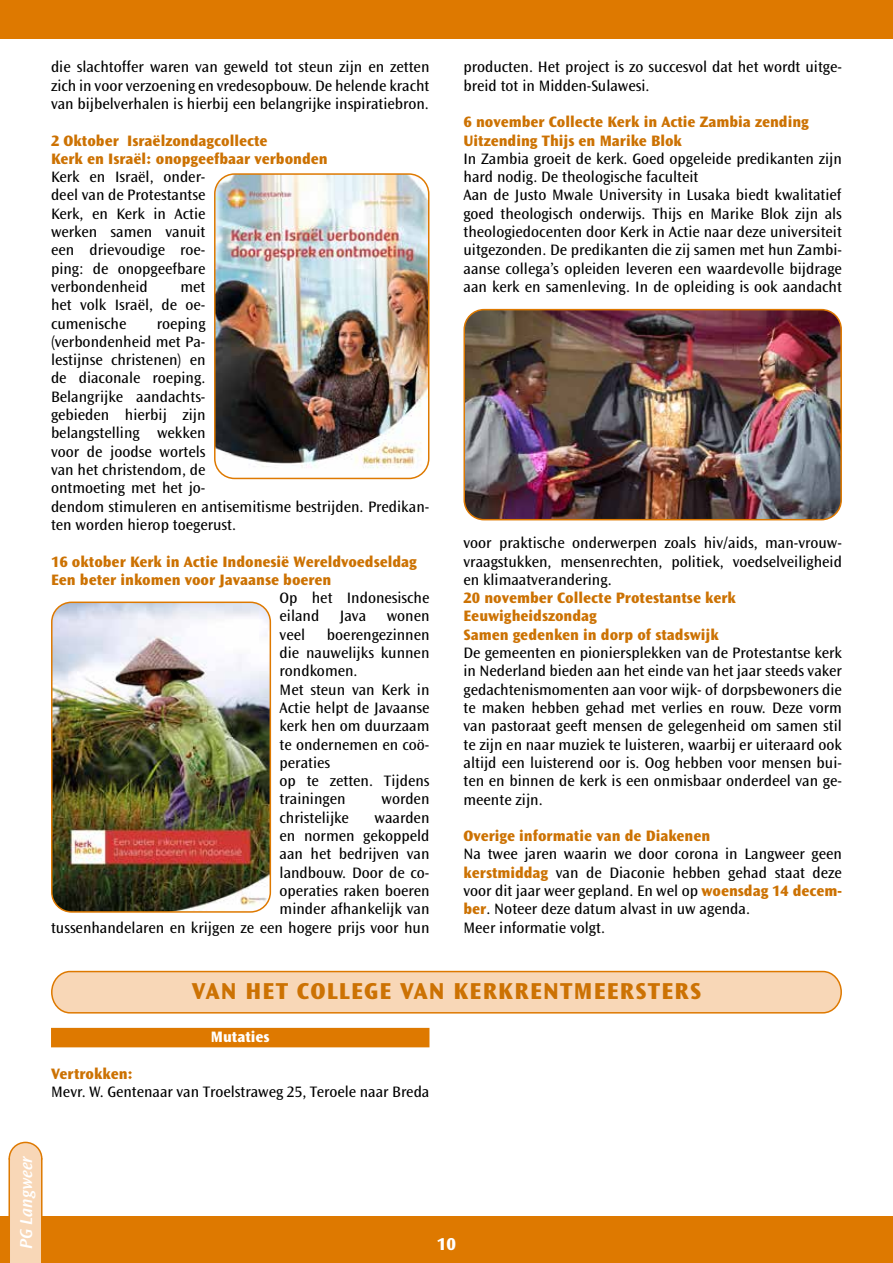
<style>
.page{position:relative;width:893px;height:1263px;background:#fff}
.page>*{position:absolute;margin:0;border:0;box-sizing:border-box;transform-origin:0 0}
.t1{font:800 24px "Ocean Sans Std";letter-spacing:.05em;color:#cc7203}
.t2{font:italic 600 18px "Ocean Sans Std";color:#fff}
.t3{font:800 18px "Ocean Sans Std";color:#fff}
.t4{font:15.75px/18.3px "Ocean Sans Std";color:#000}
.t5{font:800 15.75px/18.3px "Ocean Sans Std";color:#cc7203}
.t6{font:800 15.75px "Ocean Sans Std";color:#fff}
.s1{font-weight:800;color:#cc7203}
</style>
<div class="page">
<div style="left:0;top:1217px;width:893px;height:46px;background:#de7900"></div>
<div style="left:0;top:0;width:893px;height:38px;background:#de7900"></div>
<svg style="left:8px;top:1141px;width:35px;height:122px;background:#f5cfa7"></svg>
<img style="left:217px;top:176px;width:212px;height:301px">
<div style="left:214px;top:173px;width:215px;height:306px;border:2px solid #de7900;border-radius:20px"></div>
<img style="left:466px;top:312px;width:375px;height:208px">
<div style="left:463px;top:309px;width:379px;height:211px;border:2px solid #de7900;border-radius:20px"></div>
<img style="left:54px;top:604px;width:214px;height:306px">
<div style="left:51px;top:601px;width:220px;height:312px;border:2px solid #de7900;border-radius:20px"></div>
<svg style="left:51px;top:970px;width:791px;height:44px;background:#f6d1ac"></svg>
<div style="left:51px;top:1028px;width:378px;height:19px;background:#de7900"></div>
<p class="t4" style="left:51px;top:58px;width:380px;text-align:justify">die slachtoffer waren van geweld tot steun zijn en zetten zich in voor verzoening en vredesopbouw. De helende kracht van bijbelverhalen is hierbij een belangrijke inspiratiebron.</p>
<p class="t5" style="left:51px;top:131px;width:278px">2 Oktober Israëlzondagcollecte<br>Kerk en Israël: onopgeefbaar verbonden</p>
<p class="t4" style="left:51px;top:168px;width:156px;text-align:justify">Kerk en Israël, onder&shy;deel van de Protestantse Kerk, en Kerk in Actie werken samen vanuit een drievoudige roe&shy;ping: de onopgeefbare verbondenheid</p>
<p class="t4" style="left:51px;top:278px;width:156px;text-align:justify;text-indent:129px">met het volk Israël, de oe&shy;cumenische</p>
<p class="t4" style="left:51px;top:314px;width:380px;text-indent:106px">roeping<br>(verbondenheid met Pa-<br>lestijnse christenen) en<br>de diaconale roeping.<br>Belangrijke aandachts-<br>gebieden hierbij zijn<br>belangstelling wekken<br>voor de joodse wortels<br>van het christendom, de<br>ontmoeting met het jo-<br>dendom stimuleren en antisemitisme bestrijden. Predikan&shy;ten worden hierop toegerust.</p>
<p class="t5" style="left:51px;top:552px;width:367px">16 oktober Kerk in Actie Indonesië Wereldvoedseldag<br>Een beter inkomen voor Javaanse boeren</p>
<p class="t4" style="left:280px;top:589px;width:151px">Op het Indonesische eiland</p>
<p class="t4" style="left:340px;top:607px;width:28px">Java</p>
<p class="t4" style="left:387px;top:607px;width:44px">wonen</p>
<p class="t4" style="left:280px;top:626px;width:151px;text-indent:47px">boerengezinnen die nauwelijks kunnen rondkomen.<br>Met steun van Kerk in<br>Actie helpt de Javaanse kerk hen om duurzaam te ondernemen en coö&shy;peraties<br>op te zetten. Tijdens trainingen</p>
<p class="t4" style="left:280px;top:626px;width:27px">veel</p>
<p class="t4" style="left:382px;top:790px;width:49px">worden</p>
<p class="t4" style="left:280px;top:809px;width:71px">christelijke</p>
<p class="t4" style="left:51px;top:809px;width:380px;text-align:right">waarden<br>en normen gekoppeld<br>aan het bedrijven van<br>landbouw. Door de co-<br>öperaties raken boeren<br>minder afhankelijk van<br>tussenhandelaren en krijgen ze een hogere prijs voor hun</p>
<p class="t4" style="left:463px;top:58px;width:380px">producten. Het project is zo succesvol dat het wordt uitge&shy;breid tot in Midden-Sulawesi.</p>
<p class="t5" style="left:463px;top:113px;width:347px">6 november Collecte Kerk in Actie Zambia zending<br>Uitzending Thijs en Marike Blok</p>
<p class="t4" style="left:463px;top:150px;width:380px">In Zambia groeit de kerk. Goed opgeleide predikanten zijn hard nodig. De theologische faculteit<br>Aan de Justo Mwale University in Lusaka biedt kwalitatief goed theologisch onderwijs. Thijs en Marike Blok zijn als theologiedocenten door Kerk in Actie naar deze universiteit uitgezonden. De predikanten die zij samen met hun Zambi&shy;aanse collega’s opleiden leveren een waardevolle bijdrage aan kerk en samenleving. In de opleiding is ook aandacht</p>
<p class="t4" style="left:463px;top:534px;width:380px;text-align:justify">voor praktische onderwerpen zoals hiv/aids, man-vrouw&shy;vraagstukken, mensenrechten, politiek, voedselveiligheid en klimaatverandering.</p>
<p class="t5" style="left:463px;top:589px;width:274px">20 november Collecte Protestantse kerk<br>Eeuwigheidszondag<br>Samen gedenken in dorp of stadswijk</p>
<p class="t4" style="left:463px;top:644px;width:380px;text-align:justify">De gemeenten en pioniersplekken van de Protestantse kerk in Nederland bieden aan het einde van het jaar steeds vaker gedachtenismomenten aan voor wijk- of dorpsbewoners die te maken hebben gehad met verlies en rouw. Deze vorm van pastoraat geeft mensen de gelegenheid om samen stil te zijn en naar muziek te luisteren, waarbij er uiteraard ook altijd een luisterend oor is. Oog hebben voor mensen bui&shy;ten en binnen de kerk is een onmisbaar onderdeel van ge&shy;meente zijn.</p>
<p class="t5" style="left:463px;top:827px;width:248px">Overige informatie van de Diakenen</p>
<p class="t4" style="left:463px;top:845px;width:380px">Na twee jaren waarin we door corona in Langweer geen <span class="s1">kerstmiddag</span> van de Diaconie hebben gehad staat deze voor dit jaar weer gepland. En wel op <span class="s1">woensdag 14 decem&shy;ber</span>. Noteer deze datum alvast in uw agenda.<br>Meer informatie volgt.</p>
<h1 class="t1" style="left:192px;top:978px;width:511px">VAN HET COLLEGE VAN KERKRENTMEERSTERS</h1>
<p class="t6" style="left:211px;top:1028px;width:60px">Mutaties</p>
<p class="t5" style="left:51px;top:1065px;width:84px">Vertrokken:</p>
<p class="t4" style="left:51px;top:1083px;width:380px">Mevr. W. Gentenaar van Troelstraweg 25, Teroele naar Breda</p>
<p class="t2" style="left:16px;top:1249px;width:95px;rotate:-90deg">PG Langweer</p>
<p class="t3" style="left:437px;top:1234px;width:21px">10</p>
</div>
